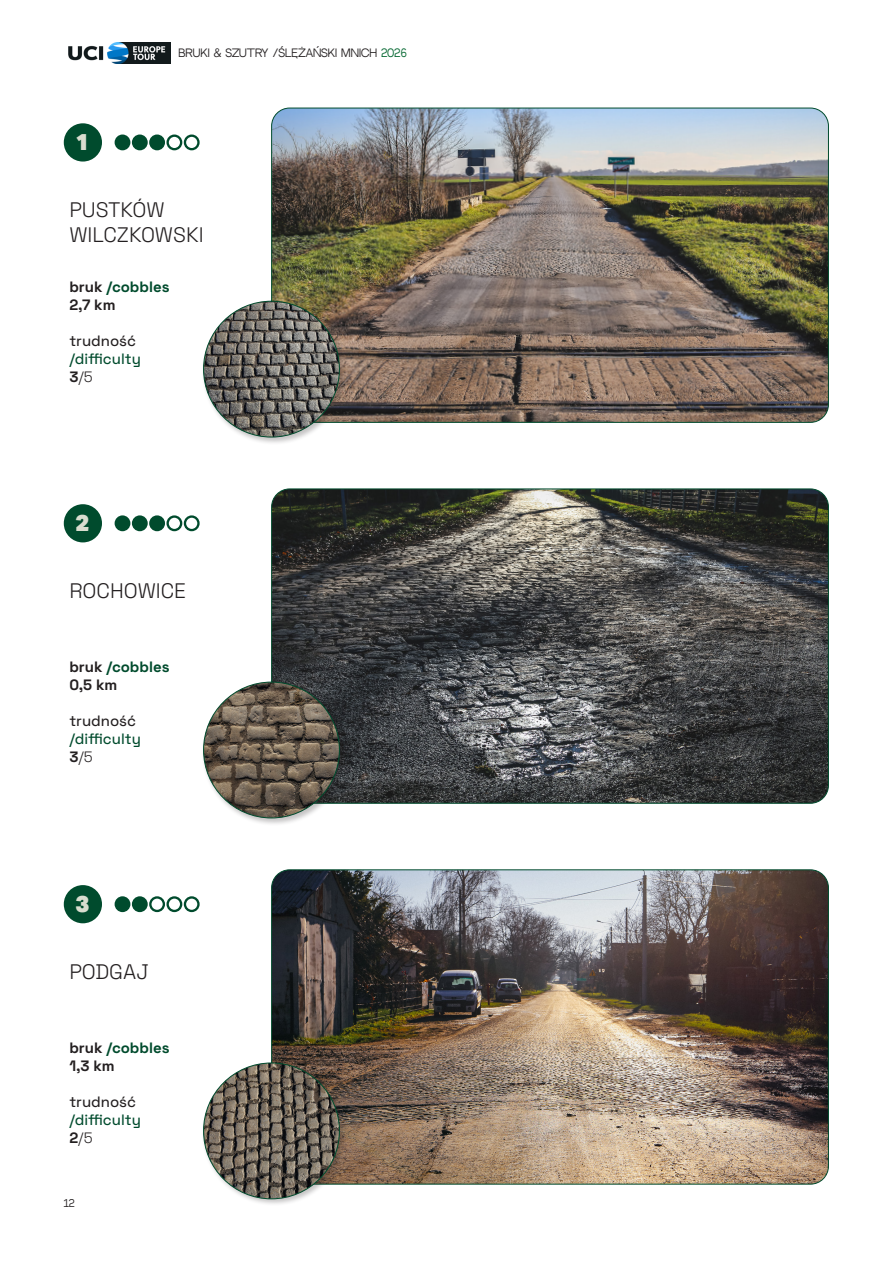
<style>
.page{position:relative;width:893px;height:1263px;background:#fff}
.page>*{position:absolute;margin:0;border:0;box-sizing:border-box;transform-origin:0 0}
.t1{font:900 23.1px "Aktiv Grotesk";color:#d9ddcf}
.t2{font:300 21px/25.2px "Space Grotesk";color:#231f20}
.t3{font:500 15px/18px "Space Grotesk";color:#004b2d}
.t4{font:700 15px/18px "Space Grotesk";color:#231f20}
.t5{font:10.5px "Neutral Face";color:#231f20}
.t6{font:9.75px "Neutral Face";color:#231f20}
.s1{color:#00652e}
.s2{color:#004b2d}
.s3{color:#231f20}
.s4{font-weight:700;color:#231f20}
.s5{font-weight:300;color:#231f20}
</style>
<div class="page">
<img style="left:68px;top:43px;width:103px;height:21px">
<div style="left:64px;top:123px;width:38px;height:39px;background:#004b2d;border-radius:50%"></div>
<div style="left:115px;top:135px;width:15px;height:15px;background:#004b2d;border-radius:50%"></div>
<div style="left:132px;top:135px;width:16px;height:15px;background:#004b2d;border-radius:50%"></div>
<div style="left:150px;top:136px;width:14px;height:13px;background:#004b2d;border-radius:50%"></div>
<div style="left:149px;top:135px;width:16px;height:15px;border:2px solid #004b2d;border-radius:50%"></div>
<div style="left:166px;top:135px;width:16px;height:15px;border:2px solid #004b2d;border-radius:50%"></div>
<svg style="left:185px;top:136px;width:13px;height:13px"></svg>
<div style="left:184px;top:135px;width:16px;height:15px;border:2px solid #004b2d;border-radius:50%"></div>
<img style="left:272px;top:108px;width:556px;height:314px">
<div style="left:201px;top:299px;width:146px;height:146px;background:#231f20;opacity:.26"></div>
<img style="left:204px;top:301px;width:135px;height:136px;border-radius:68px">
<div style="left:64px;top:504px;width:38px;height:38px;background:#004b2d;border-radius:50%"></div>
<div style="left:115px;top:515px;width:15px;height:16px;background:#004b2d;border-radius:50%"></div>
<div style="left:132px;top:515px;width:16px;height:16px;background:#004b2d;border-radius:50%"></div>
<div style="left:150px;top:517px;width:14px;height:13px;background:#004b2d;border-radius:50%"></div>
<div style="left:149px;top:515px;width:16px;height:16px;border:2px solid #004b2d;border-radius:50%"></div>
<svg style="left:168px;top:517px;width:13px;height:13px"></svg>
<div style="left:166px;top:515px;width:16px;height:16px;border:2px solid #004b2d;border-radius:50%"></div>
<svg style="left:185px;top:517px;width:13px;height:13px"></svg>
<div style="left:184px;top:515px;width:16px;height:16px;border:2px solid #004b2d;border-radius:50%"></div>
<img style="left:272px;top:489px;width:556px;height:313px">
<div style="left:201px;top:680px;width:146px;height:146px;background:#231f20;opacity:.26"></div>
<img style="left:204px;top:682px;width:135px;height:136px;border-radius:68px">
<div style="left:64px;top:885px;width:38px;height:38px;background:#004b2d;border-radius:50%"></div>
<div style="left:115px;top:896px;width:15px;height:16px;background:#004b2d;border-radius:50%"></div>
<div style="left:132px;top:896px;width:16px;height:16px;background:#004b2d;border-radius:50%"></div>
<svg style="left:150px;top:897px;width:14px;height:14px"></svg>
<div style="left:149px;top:896px;width:16px;height:16px;border:2px solid #004b2d;border-radius:50%"></div>
<svg style="left:168px;top:897px;width:13px;height:14px"></svg>
<div style="left:166px;top:896px;width:16px;height:16px;border:2px solid #004b2d;border-radius:50%"></div>
<svg style="left:185px;top:897px;width:13px;height:14px"></svg>
<div style="left:184px;top:896px;width:16px;height:16px;border:2px solid #004b2d;border-radius:50%"></div>
<img style="left:273px;top:871px;width:555px;height:313px">
<div style="left:201px;top:1061px;width:146px;height:146px;background:#231f20;opacity:.26"></div>
<img style="left:204px;top:1063px;width:135px;height:136px;border-radius:68px">
<p class="t1" style="left:75px;top:129px;width:15px">1</p>
<p class="t5" style="left:179px;top:46px;width:149px">BRUKI &amp; SZUTRY /ŚLĘŻAŃSKI</p>
<p class="t5" style="left:341px;top:46px;width:67px">MNICH <span class="s1">2026</span></p>
<p class="t2" style="left:69px;top:196px;width:136px">PUSTKÓW<br>WILCZKOWSKI</p>
<p class="t4" style="left:69px;top:276px;width:102px">bruk <span class="s2">/cobbles<br></span>2,7 km</p>
<p class="t3" style="left:69px;top:330px;width:73px"><span class="s3">trudność </span>/difficulty<br><span class="s4">3</span><span class="s5">/5</span></p>
<p class="t1" style="left:75px;top:510px;width:15px">2</p>
<p class="t2" style="left:69px;top:577px;width:118px">ROCHOWICE</p>
<p class="t4" style="left:69px;top:657px;width:102px">bruk <span class="s2">/cobbles<br></span>0,5 km</p>
<p class="t3" style="left:69px;top:711px;width:73px"><span class="s3">trudność </span>/difficulty<br><span class="s4">3</span><span class="s5">/5</span></p>
<p class="t1" style="left:75px;top:890px;width:15px">3</p>
<p class="t2" style="left:69px;top:957px;width:81px">PODGAJ</p>
<p class="t4" style="left:69px;top:1038px;width:102px">bruk <span class="s2">/cobbles<br></span>1,3 km</p>
<p class="t3" style="left:69px;top:1092px;width:73px"><span class="s3">trudność </span>/difficulty<br><span class="s4">2</span><span class="s5">/5</span></p>
<p class="t6" style="left:64px;top:1197px;width:13px">12</p>
</div>
